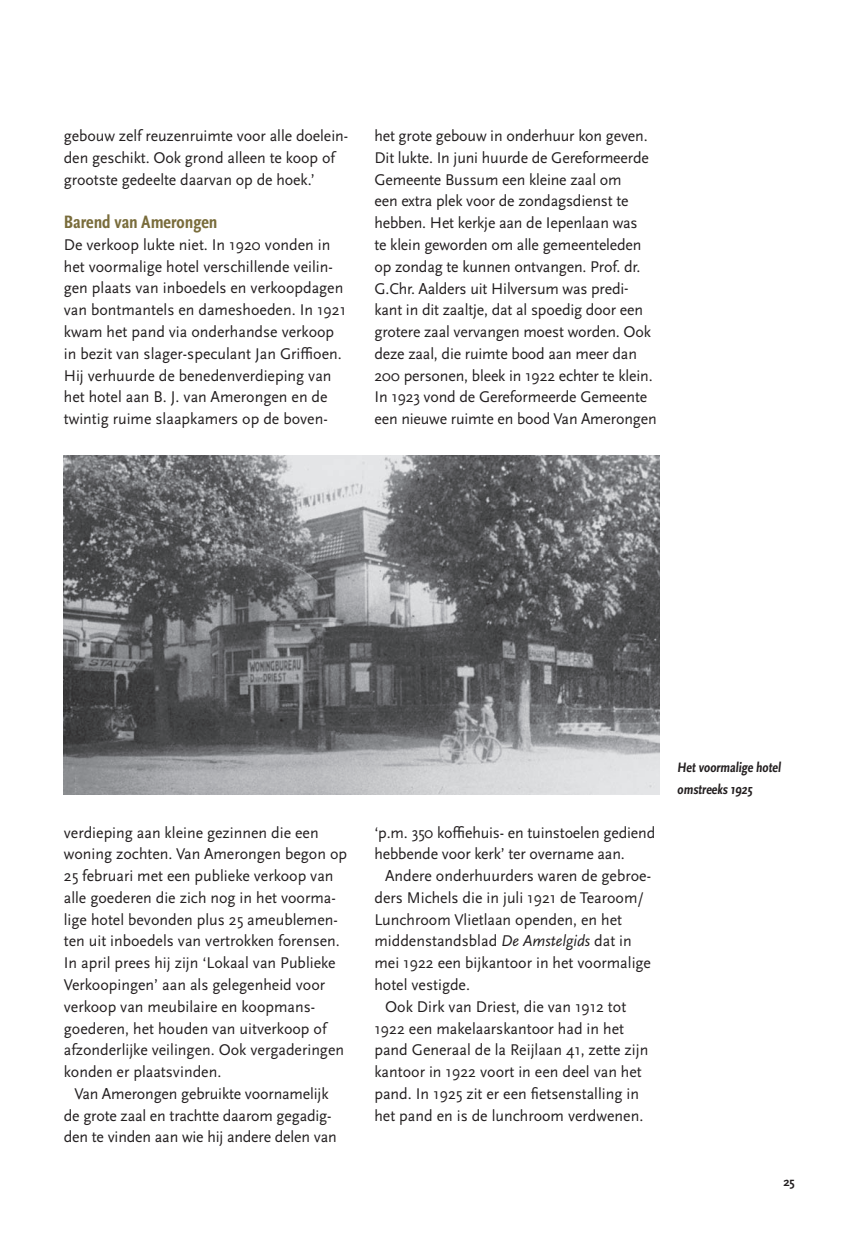
<style>
.page{position:relative;width:851px;height:1234px;background:#fff}
.page>*{position:absolute;margin:0;border:0;box-sizing:border-box;transform-origin:0 0}
.t1{font:700 condensed 18.75px "Scala Sans Pro";color:#796c3b}
.t2{font:16.2px/21.8px "Scala Sans Pro";color:#231f20}
.t3{font:700 condensed 14.25px/21.8px "Scala Sans Pro";color:#231f20}
.t4{font:700 12.75px "Scala Sans Pro";color:#231f20}
.s1{font-style:italic}
</style>
<div class="page">
<img style="left:64px;top:455px;width:595px;height:339px">
<p class="t2" style="left:64px;top:125px;width:286px">gebouw zelf reuzenruimte voor alle doelein&shy;den geschikt. Ook grond alleen te koop of grootste gedeelte daarvan op de hoek.’</p>
<p class="t1" style="left:64px;top:211px;width:155px">Barend van Amerongen</p>
<p class="t2" style="left:64px;top:234px;width:283px">De verkoop lukte niet. In 1920 vonden in het voormalige hotel verschillende veilin&shy;gen plaats van inboedels en verkoopdagen van bontmantels en dameshoeden. In 1921 kwam het pand via onderhandse verkoop in bezit van slager-speculant Jan Griffioen.<br>Hij verhuurde de benedenverdieping van het hotel aan B. J. van Amerongen en de twintig ruime slaapkamers op de boven-</p>
<p class="t2" style="left:374px;top:125px;width:284px">het grote gebouw in onderhuur kon geven.<br>Dit lukte. In juni huurde de Gereformeerde Gemeente Bussum een kleine zaal om<br>een extra plek voor de zondagsdienst te hebben. Het kerkje aan de Iepenlaan was<br>te klein geworden om alle gemeenteleden op zondag te kunnen ontvangen. Prof. dr.<br>G.Chr. Aalders uit Hilversum was predi&shy;kant in dit zaaltje, dat al spoedig door een grotere zaal vervangen moest worden. Ook deze zaal, die ruimte bood aan meer dan 200 personen, bleek in 1922 echter te klein.<br>In 1923 vond de Gereformeerde Gemeente een nieuwe ruimte en bood Van Amerongen</p>
<p class="t2" style="left:64px;top:821px;width:285px">verdieping aan kleine gezinnen die een woning zochten. Van Amerongen begon op 25 februari met een publieke verkoop van alle goederen die zich nog in het voorma&shy;lige hotel bevonden plus 25 ameublemen&shy;ten uit inboedels van vertrokken forensen.<br>In april prees hij zijn ‘Lokaal van Publieke Verkoopingen’ aan als gelegenheid voor verkoop van meubilaire en koopmans&shy;goederen, het houden van uitverkoop of afzonderlijke veilingen. Ook vergaderingen konden er plaatsvinden.</p>
<p class="t2" style="left:64px;top:1082px;width:274px;text-align:center">Van Amerongen gebruikte voornamelijk de grote zaal en trachtte daarom gegadig&shy;den te vinden aan wie hij andere delen van</p>
<p class="t2" style="left:374px;top:821px;width:282px">‘p.m. 350 koffiehuis- en tuinstoelen gediend hebbende voor kerk’ ter overname aan.</p>
<p class="t2" style="left:385px;top:864px;width:267px">Andere onderhuurders waren de gebroe-</p>
<p class="t2" style="left:374px;top:886px;width:271px">ders Michels die in juli 1921 de Tearoom/</p>
<p class="t2" style="left:374px;top:908px;width:249px">Lunchroom Vlietlaan openden, en het</p>
<p class="t2" style="left:374px;top:930px;width:259px">middenstandsblad <span class="s1">De Amstelgids</span> dat in</p>
<p class="t2" style="left:374px;top:951px;width:278px">mei 1922 een bijkantoor in het voormalige</p>
<p class="t2" style="left:374px;top:973px;width:97px">hotel vestigde.</p>
<p class="t2" style="left:385px;top:995px;width:243px">Ook Dirk van Driest, die van 1912 tot</p>
<p class="t2" style="left:374px;top:1017px;width:251px">1922 een makelaarskantoor had in het</p>
<p class="t2" style="left:374px;top:1038px;width:275px">pand Generaal de la Reijlaan 41, zette zijn</p>
<p class="t2" style="left:374px;top:1060px;width:269px">kantoor in 1922 voort in een deel van het</p>
<p class="t2" style="left:374px;top:1082px;width:266px">pand. In 1925 zit er een fietsenstalling in</p>
<p class="t2" style="left:374px;top:1104px;width:270px">het pand en is de lunchroom verdwenen.</p>
<p class="t3" style="left:677px;top:756px;width:107px">Het voormalige hotel omstreeks 1925</p>
<p class="t4" style="left:783px;top:1174px;width:13px">25</p>
</div>
